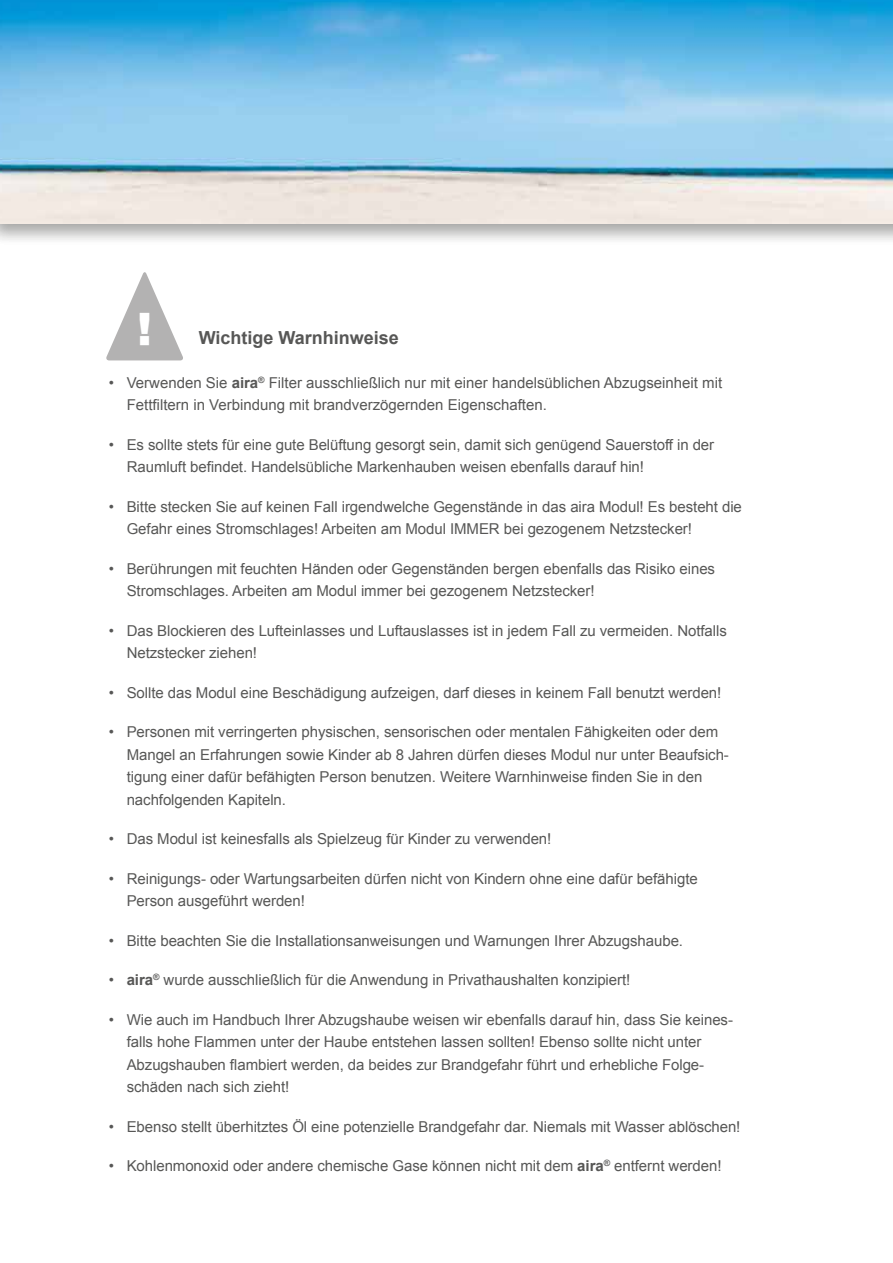
<style>
.page{position:relative;width:893px;height:1263px;background:#fff}
.page>*{position:absolute;margin:0;border:0;box-sizing:border-box;transform-origin:0 0}
.t1{font:900 45px "Arial";color:#fff}
.t2{font:700 18px "Arial";color:#575756}
.t3{font:15px/22.5px "Arial";letter-spacing:-.005em;color:#575756}
.s1{font-weight:700}
</style>
<div class="page">
<div style="left:0;top:0;width:893px;height:247px;background:#1d1d1b;opacity:.22"></div>
<svg style="left:106px;top:272px;width:77px;height:88px"></svg>
<h1 class="t1" style="left:152px;top:371px;width:16px;rotate:-180deg">¡</h1>
<p class="t2" style="left:199px;top:326px;width:202px">Wichtige Warnhinweise</p>
<p class="t3" style="left:127px;top:371px;width:597px;text-indent:-18px">• Verwenden Sie <span class="s1">aira</span><sup>®</sup> Filter ausschließlich nur mit einer handelsüblichen Abzugseinheit mit<br>Fettfiltern in Verbindung mit brandverzögernden Eigenschaften.</p>
<p class="t3" style="left:127px;top:433px;width:589px;text-indent:-18px">• Es sollte stets für eine gute Belüftung gesorgt sein, damit sich genügend Sauerstoff in der<br>Raumluft befindet. Handelsübliche Markenhauben weisen ebenfalls darauf hin!</p>
<p class="t3" style="left:127px;top:495px;width:617px;text-indent:-18px">• Bitte stecken Sie auf keinen Fall irgendwelche Gegenstände in das aira Modul! Es besteht die<br>Gefahr eines Stromschlages! Arbeiten am Modul IMMER bei gezogenem Netzstecker!</p>
<p class="t3" style="left:127px;top:557px;width:590px;text-indent:-18px">• Berührungen mit feuchten Händen oder Gegenständen bergen ebenfalls das Risiko eines<br>Stromschlages. Arbeiten am Modul immer bei gezogenem Netzstecker!</p>
<p class="t3" style="left:127px;top:619px;width:602px;text-indent:-18px">• Das Blockieren des Lufteinlasses und Luftauslasses ist in jedem Fall zu vermeiden. Notfalls<br>Netzstecker ziehen!</p>
<p class="t3" style="left:109px;top:681px;width:614px">• Sollte das Modul eine Beschädigung aufzeigen, darf dieses in keinem Fall benutzt werden!</p>
<p class="t3" style="left:127px;top:721px;width:604px;text-indent:-18px">• Personen mit verringerten physischen, sensorischen oder mentalen Fähigkeiten oder dem Mangel an Erfahrungen sowie Kinder ab 8 Jahren dürfen dieses Modul nur unter Beaufsich&shy;tigung einer dafür befähigten Person benutzen. Weitere Warnhinweise finden Sie in den nachfolgenden Kapiteln.</p>
<p class="t3" style="left:109px;top:828px;width:444px">• Das Modul ist keinesfalls als Spielzeug für Kinder zu verwenden!</p>
<p class="t3" style="left:127px;top:867px;width:573px;text-indent:-18px">• Reinigungs- oder Wartungsarbeiten dürfen nicht von Kindern ohne eine dafür befähigte<br>Person ausgeführt werden!</p>
<p class="t3" style="left:109px;top:929px;width:576px">• Bitte beachten Sie die Installationsanweisungen und Warnungen Ihrer Abzugshaube.</p>
<p class="t3" style="left:109px;top:969px;width:523px">• <span class="s1">aira</span><sup>®</sup> wurde ausschließlich für die Anwendung in Privathaushalten konzipiert!</p>
<p class="t3" style="left:127px;top:1008px;width:608px;text-indent:-18px">• Wie auch im Handbuch Ihrer Abzugshaube weisen wir ebenfalls darauf hin, dass Sie keines&shy;falls hohe Flammen unter der Haube entstehen lassen sollten! Ebenso sollte nicht unter Abzugshauben flambiert werden, da beides zur Brandgefahr führt und erhebliche Folge&shy;schäden nach sich zieht!</p>
<p class="t3" style="left:109px;top:1115px;width:633px">• Ebenso stellt überhitztes Öl eine potenzielle Brandgefahr dar. Niemals mit Wasser ablöschen!</p>
<p class="t3" style="left:109px;top:1155px;width:614px">• Kohlenmonoxid oder andere chemische Gase können nicht mit dem <span class="s1">aira</span><sup>®</sup> entfernt werden!</p>
</div>
